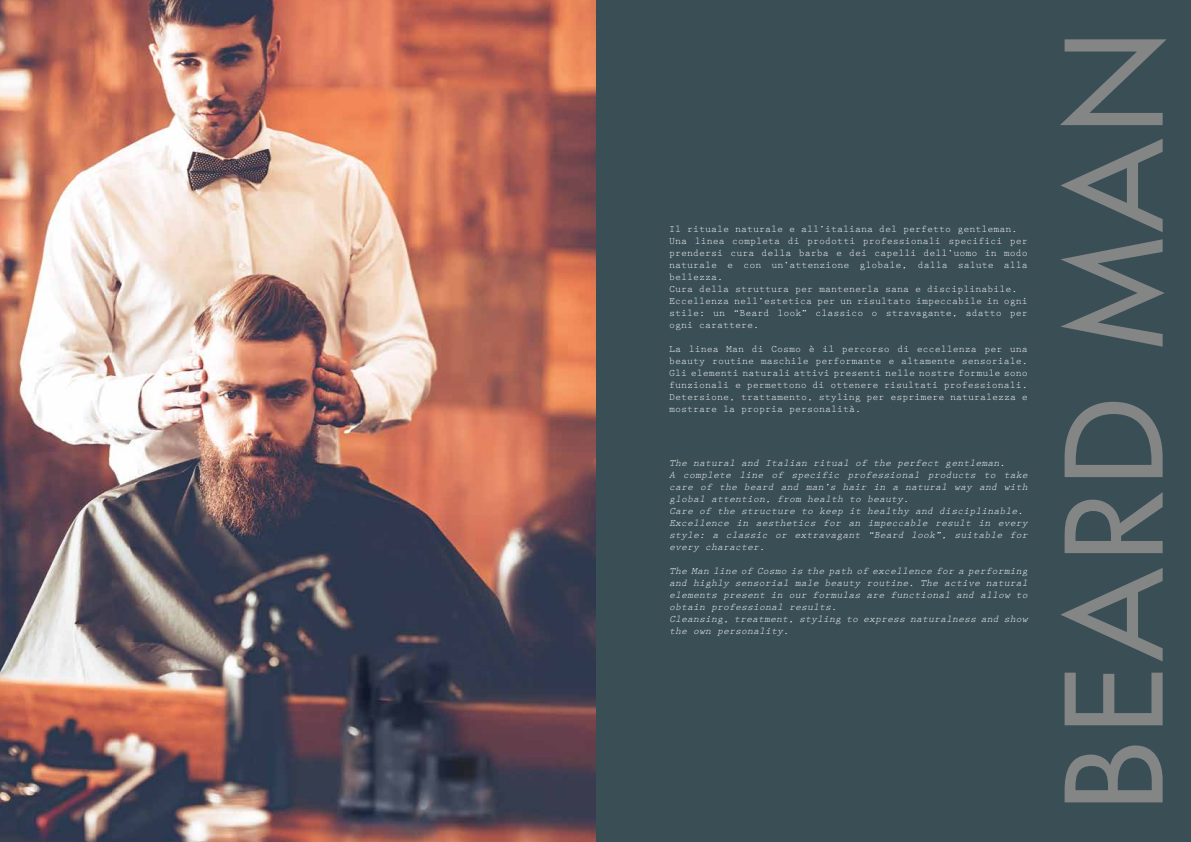
<style>
.page{position:relative;width:1191px;height:842px;background:#394e55}
.page>*{position:absolute;margin:0;border:0;box-sizing:border-box;transform-origin:0 0}
.t1{font:500 130px "Futura Std";letter-spacing:.05em;color:#848585}
.t2{font:10px/12px "Prestige Elite Std";color:#fff}
.t3{font:italic 10px/12px "Prestige Elite Std";color:#fff}
</style>
<div class="page">
<img style="left:0;top:0;width:595px;height:842px">
<p class="t2" style="left:669px;top:223px;width:360px">Il rituale naturale e all’italiana del perfetto gentleman.<br>Una linea completa di prodotti professionali specifici per prendersi cura della barba e dei capelli dell’uomo in modo naturale e con un’attenzione globale, dalla salute alla bellezza.<br>Cura della struttura per mantenerla sana e disciplinabile.<br>Eccellenza nell’estetica per un risultato impeccabile in ogni stile: un “Beard look” classico o stravagante, adatto per ogni carattere.</p>
<p class="t2" style="left:669px;top:343px;width:360px;text-align:justify">La linea Man di Cosmo è il percorso di eccellenza per una beauty routine maschile performante e altamente sensoriale.<br>Gli elementi naturali attivi presenti nelle nostre formule sono funzionali e permettono di ottenere risultati professionali.<br>Detersione, trattamento, styling per esprimere naturalezza e mostrare la propria personalità.</p>
<p class="t3" style="left:669px;top:457px;width:360px">The natural and Italian ritual of the perfect gentleman.<br>A complete line of specific professional products to take care of the beard and man’s hair in a natural way and with global attention, from health to beauty.<br>Care of the structure to keep it healthy and disciplinable.<br>Excellence in aesthetics for an impeccable result in every style: a classic or extravagant “Beard look”, suitable for every character.</p>
<p class="t3" style="left:669px;top:565px;width:360px">The Man line of Cosmo is the path of excellence for a performing and highly sensorial male beauty routine. The active natural elements present in our formulas are functional and allow to obtain professional results.<br>Cleansing, treatment, styling to express naturalness and show the own personality.</p>
<h1 class="t1" style="left:1033px;top:811px;width:781px;rotate:-90deg">BEARD MAN</h1>
</div>
